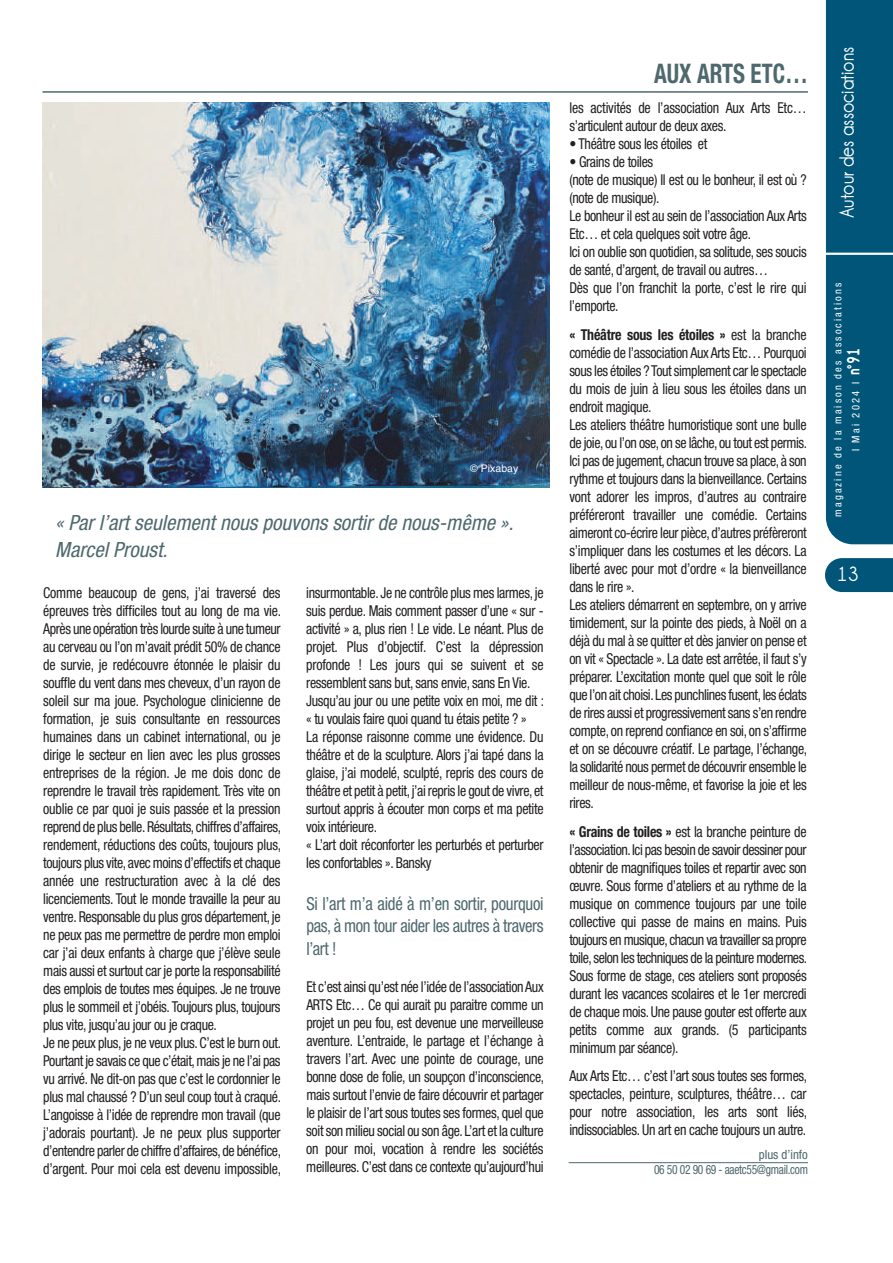
<style>
.page{position:relative;width:893px;height:1263px;background:#fff}
.page>*{position:absolute;margin:0;border:0;box-sizing:border-box;transform-origin:0 0}
.t1{font:700 condensed 27px "Helvetica Neue LT Std";color:#4e696d;scale:.85 1}
.t2{font:italic condensed 21px/27px "Helvetica Neue LT Std";color:#4e696d}
.t3{font:700 21px "Champagne&Limousines";color:#fff;scale:.9 1}
.t4{font:700 21px "Champagne&Limousines";color:#fff}
.t5{font:condensed 18px/22.5px "Helvetica Neue LT Std";letter-spacing:-.025em;color:#4e696d;text-align:justify;scale:.93 1}
.t6{font:condensed 15px/18px "Helvetica Neue LT Std";letter-spacing:-.025em;color:#231f20;scale:.93 1}
.t7{font:condensed 12.75px/15.3px "Helvetica Neue LT Std";letter-spacing:-.025em;color:#4e696d;text-align:right}
.t8{font:condensed 10.5px/18.1px "Helvetica Neue LT Std";letter-spacing:.2em;color:#fff;text-align:center}
.t9{font:10.5px "Helvetica";color:#fff}
.s1{font-weight:700}
.s2{font-family:"Champagne&Limousines Thick";font-weight:700;font-stretch:normal;font-size:18px}
</style>
<div class="page">
<div style="left:826px;top:0;width:67px;height:544px;background:#005578"></div>
<svg style="left:825px;top:558px;width:68px;height:34px;background:#0e5e7f"></svg>
<hr style="left:823px;top:253px;width:70px;height:2px;background:#fff">
<img style="left:43px;top:102px;width:507px;height:385px">
<hr style="left:43px;top:91px;width:765px;height:2px;background:#4e696d">
<hr style="left:569px;top:1162px;width:239px;height:1px;background:#4e696d">
<p class="t9" style="left:470px;top:462px;width:50px">© Pixabay</p>
<h2 class="t2" style="left:55px;top:511px;width:460px">« Par l’art seulement nous pouvons sortir de nous-même ».<br>Marcel Proust.</h2>
<p class="t6" style="left:43px;top:584px;width:257px">Comme beaucoup de gens, j’ai traversé des épreuves très difficiles tout au long de ma vie.<br>Après une opération très lourde suite à une tumeur au cerveau ou l’on m’avait prédit 50% de chance de survie, je redécouvre étonnée le plaisir du souffle du vent dans mes cheveux, d’un rayon de soleil sur ma joue. Psychologue clinicienne de formation, je suis consultante en ressources humaines dans un cabinet international, ou je dirige le secteur en lien avec les plus grosses entreprises de la région. Je me dois donc de reprendre le travail très rapidement. Très vite on oublie ce par quoi je suis passée et la pression reprend de plus belle.Résultats, chiffres d’affaires, rendement, réductions des coûts, toujours plus, toujours plus vite, avec moins d’effectifs et chaque année une restructuration avec à la clé des licenciements. Tout le monde travaille la peur au ventre. Responsable du plus gros département, je ne peux pas me permettre de perdre mon emploi car j’ai deux enfants à charge que j’élève seule mais aussi et surtout car je porte la responsabilité des emplois de toutes mes équipes. Je ne trouve plus le sommeil et j’obéis. Toujours plus, toujours plus vite, jusqu’au jour ou je craque.<br>Je ne peux plus, je ne veux plus. C’est le burn out.<br>Pourtant je savais ce que c’était,mais je ne l’ai pas vu arrivé. Ne dit-on pas que c’est le cordonnier le plus mal chaussé ? D’un seul coup tout à craqué.<br>L’angoisse à l’idée de reprendre mon travail (que j’adorais pourtant). Je ne peux plus supporter d’entendre parler de chiffre d’affaires,de bénéfice, d’argent. Pour moi cela est devenu impossible,</p>
<p class="t6" style="left:306px;top:584px;width:257px">insurmontable. Je ne contrôle plus mes larmes, je suis perdue. Mais comment passer d’une « sur - activité » a, plus rien ! Le vide. Le néant. Plus de projet. Plus d’objectif. C’est la dépression profonde ! Les jours qui se suivent et se ressemblent sans but, sans envie, sans En Vie.<br>Jusqu’au jour ou une petite voix en moi, me dit : « tu voulais faire quoi quand tu étais petite ? »<br>La réponse raisonne comme une évidence. Du théâtre et de la sculpture. Alors j’ai tapé dans la glaise, j’ai modelé, sculpté, repris des cours de théâtre et petit à petit,j’ai repris le gout de vivre, et surtout appris à écouter mon corps et ma petite voix intérieure.<br>« L’art doit réconforter les perturbés et perturber les confortables ». Bansky</p>
<p class="t5" style="left:306px;top:893px;width:257px">Si l’art m’a aidé à m’en sortir, pourquoi pas, à mon tour aider les autres à travers l’art !</p>
<p class="t6" style="left:306px;top:979px;width:257px;text-align:justify">Et c’est ainsi qu’est née l’idée de l’associationAux ARTS Etc… Ce qui aurait pu paraitre comme un projet un peu fou, est devenue une merveilleuse aventure. L’entraide, le partage et l’échange à travers l’art. Avec une pointe de courage, une bonne dose de folie, un soupçon d’inconscience, mais surtout l’envie de faire découvrir et partager le plaisir de l’art sous toutes ses formes, quel que soit son milieu social ou son âge. L’art et la culture on pour moi, vocation à rendre les sociétés meilleures. C’est dans ce contexte qu’aujourd’hui</p>
<h1 class="t1" style="left:654px;top:64px;width:182px">aux aRts etc…</h1>
<p class="t6" style="left:569px;top:100px;width:257px">les activités de l’association Aux Arts Etc… s’articulent autour de deux axes.</p>
<p class="t6" style="left:569px;top:136px;width:150px">• Théâtre sous les étoiles et</p>
<p class="t6" style="left:569px;top:154px;width:257px">• Grains de toiles<br>(note de musique) Il est ou le bonheur, il est où ? (note de musique).<br>Le bonheur il est au sein de l’association Aux Arts Etc… et cela quelques soit votre âge.<br>Ici on oublie son quotidien, sa solitude, ses soucis de santé, d’argent, de travail ou autres…<br>Dès que l’on franchit la porte, c’est le rire qui l’emporte.</p>
<p class="t6" style="left:569px;top:327px;width:257px"><span class="s1">« théâtre sous les étoiles »</span> est la branche comédie de l’association Aux Arts Etc… Pourquoi sous les étoiles ?Tout simplement car le spectacle du mois de juin à lieu sous les étoiles dans un endroit magique.<br>Les ateliers théâtre humoristique sont une bulle de joie, ou l’on ose, on se lâche, ou tout est permis.<br>Ici pas de jugement, chacun trouve sa place, à son rythme et toujours dans la bienveillance. Certains vont adorer les impros, d’autres au contraire préféreront travailler une comédie. Certains aimeront co-écrire leur pièce,d’autres préfèreront s’impliquer dans les costumes et les décors. La liberté avec pour mot d’ordre « la bienveillance dans le rire ».<br>Les ateliers démarrent en septembre, on y arrive timidement, sur la pointe des pieds, à Noël on a déjà du mal à se quitter et dès janvier on pense et on vit « Spectacle ». La date est arrêtée, il faut s’y préparer. L’excitation monte quel que soit le rôle que l’on ait choisi.Les punchlines fusent,les éclats de rires aussi et progressivement sans s’en rendre compte, on reprend confiance en soi, on s’affirme et on se découvre créatif. Le partage, l’échange, la solidarité nous permet de découvrir ensemble le meilleur de nous-même, et favorise la joie et les rires.</p>
<p class="t6" style="left:569px;top:823px;width:257px;text-align:justify"><span class="s1">« grains de toiles »</span> est la branche peinture de l’association.Ici pas besoin de savoir dessiner pour obtenir de magnifiques toiles et repartir avec son œuvre. Sous forme d’ateliers et au rythme de la musique on commence toujours par une toile collective qui passe de mains en mains. Puis toujours en musique, chacun va travailler sa propre toile, selon les techniques de la peinture modernes.<br>Sous forme de stage, ces ateliers sont proposés durant les vacances scolaires et le 1er mercredi de chaque mois. Une pause gouter est offerte aux petits comme aux grands. (5 participants minimum par séance).</p>
<p class="t6" style="left:569px;top:1068px;width:257px;text-align:justify">Aux Arts Etc… c’est l’art sous toutes ses formes, spectacles, peinture, sculptures, théâtre… car pour notre association, les arts sont liés, indissociables. Un art en cache toujours un autre.</p>
<p class="t7" style="left:654px;top:1148px;width:155px">plus d’info<br>06 50 02 90 69 - aaetc55@gmail.com</p>
<h2 class="t3" style="left:834px;top:218px;width:192px;rotate:-90deg">Autour des associations</h2>
<p class="t8" style="left:829px;top:517px;width:236px;rotate:-90deg">magazine de la maison des associations<br>I Mai 2024 I <span class="s2">n°91</span></p>
<h2 class="t4" style="left:837px;top:561px;width:24px">13</h2>
</div>
